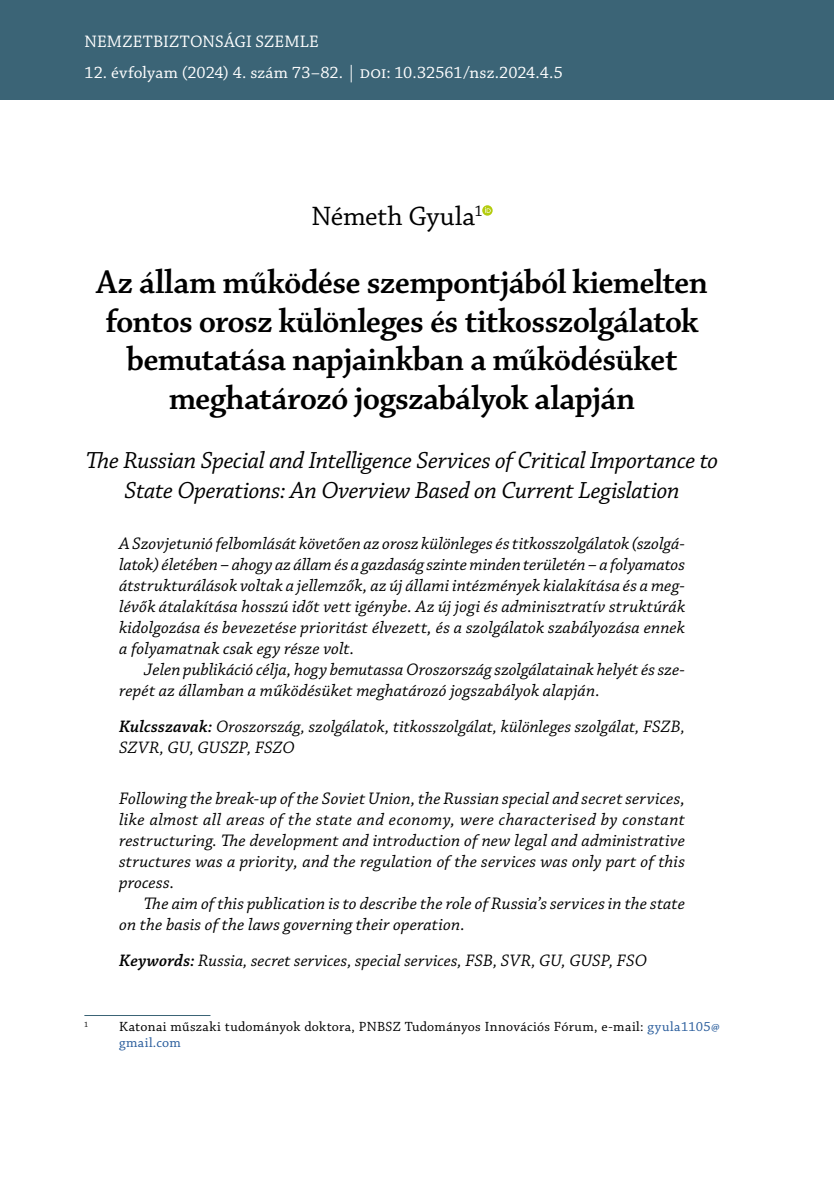
<style>
.page{position:relative;width:834px;height:1181px;background:#fff}
.page>*{position:absolute;margin:0;border:0;box-sizing:border-box;transform-origin:0 0}
.t1{font:35px/38.5px "Chaparral Pro Semibold Disp";letter-spacing:-.005em;color:#000;text-align:center}
.t2{font:28px "Chaparral Pro";color:#000}
.t3{font:italic 24.5px/29.8px "Chaparral Pro";letter-spacing:-.015em;color:#000;text-align:center}
.t4{font:17.5px/21px "Chaparral Pro It Capt";letter-spacing:.005em;color:#000;text-align:justify}
.t5{font:italic 17.5px/21px "Chaparral Pro";letter-spacing:.005em;color:#000}
.t6{font:17.5px "Chaparral Pro";letter-spacing:.005em;color:#fff}
.t7{font:14px/15.8px "Chaparral Pro";letter-spacing:.03em;color:#000}
.t8{font:8.22px "Chaparral Pro";color:#000}
.s1{font-weight:600}
.s2{color:#275b9b}
</style>
<div class="page">
<div style="left:0;top:0;width:833px;height:99px;background:#3b6476"></div>
<svg style="left:482px;top:205px;width:10px;height:11px"></svg>
<svg style="left:485px;top:207px;width:5px;height:6px"></svg>
<hr style="left:84px;top:1015px;width:126px;height:1px;background:#3b6476">
<p class="t6" style="left:84px;top:32px;width:236px">NEMZETBIZTONSÁGI SZEMLE</p>
<p class="t6" style="left:84px;top:63px;width:480px">12. évfolyam (2024) 4. szám 73–82. | doi: 10.32561/nsz.2024.4.5</p>
<h2 class="t2" style="left:311px;top:201px;width:172px">Németh Gyula<sup>1</sup></h2>
<h1 class="t1" style="left:96px;top:265px;width:612px">Az állam működése szempontjából kiemelten fontos orosz különleges és titkosszolgálatok bemutatása napjainkban a működésüket meghatározó jogszabályok alapján</h1>
<h3 class="t3" style="left:86px;top:447px;width:634px">The Russian Special and Intelligence Services of Critical Importance to<br>State Operations: An Overview Based on Current Legislation</h3>
<p class="t4" style="left:119px;top:533px;width:567px">A Szovjetunió felbomlását követően az orosz különleges és titkosszolgálatok (szolgá&shy;latok) életében – ahogy az állam és a gazdaság szinte minden területén – a folyamatos átstrukturálások voltak a jellemzők, az új állami intézmények kialakítása és a meg&shy;lévők átalakítása hosszú időt vett igénybe. Az új jogi és adminisztratív struktúrák kidolgozása és bevezetése prioritást élvezett, és a szolgálatok szabályozása ennek a folyamatnak csak egy része volt.</p>
<p class="t4" style="left:119px;top:659px;width:567px;text-indent:25px">Jelen publikáció célja, hogy bemutassa Oroszország szolgálatainak helyét és sze&shy;repét az államban a működésüket meghatározó jogszabályok alapján.</p>
<p class="t5" style="left:119px;top:716px;width:567px"><span class="s1">Kulcsszavak:</span> Oroszország, szolgálatok, titkosszolgálat, különleges szolgálat, FSZB,<br>SZVR, GU, GUSZP, FSZO</p>
<p class="t4" style="left:119px;top:788px;width:567px">Following the break-up of the Soviet Union, the Russian special and secret services, like almost all areas of the state and economy, were characterised by constant restructuring. The development and introduction of new legal and administrative structures was a priority, and the regulation of the services was only part of this process.</p>
<p class="t4" style="left:119px;top:893px;width:567px;text-indent:25px">The aim of this publication is to describe the role of Russia’s services in the state on the basis of the laws governing their operation.</p>
<p class="t5" style="left:119px;top:950px;width:529px"><span class="s1">Keywords:</span> Russia, secret services, special services, FSB, SVR, GU, GUSP, FSO</p>
<p class="t8" style="left:84px;top:1019px;width:5px">1</p>
<p class="t7" style="left:119px;top:1019px;width:602px">Katonai műszaki tudományok doktora, PNBSZ Tudományos Innovációs Fórum, e-mail: <span class="s2">gyula1105@ gmail.com</span></p>
</div>
